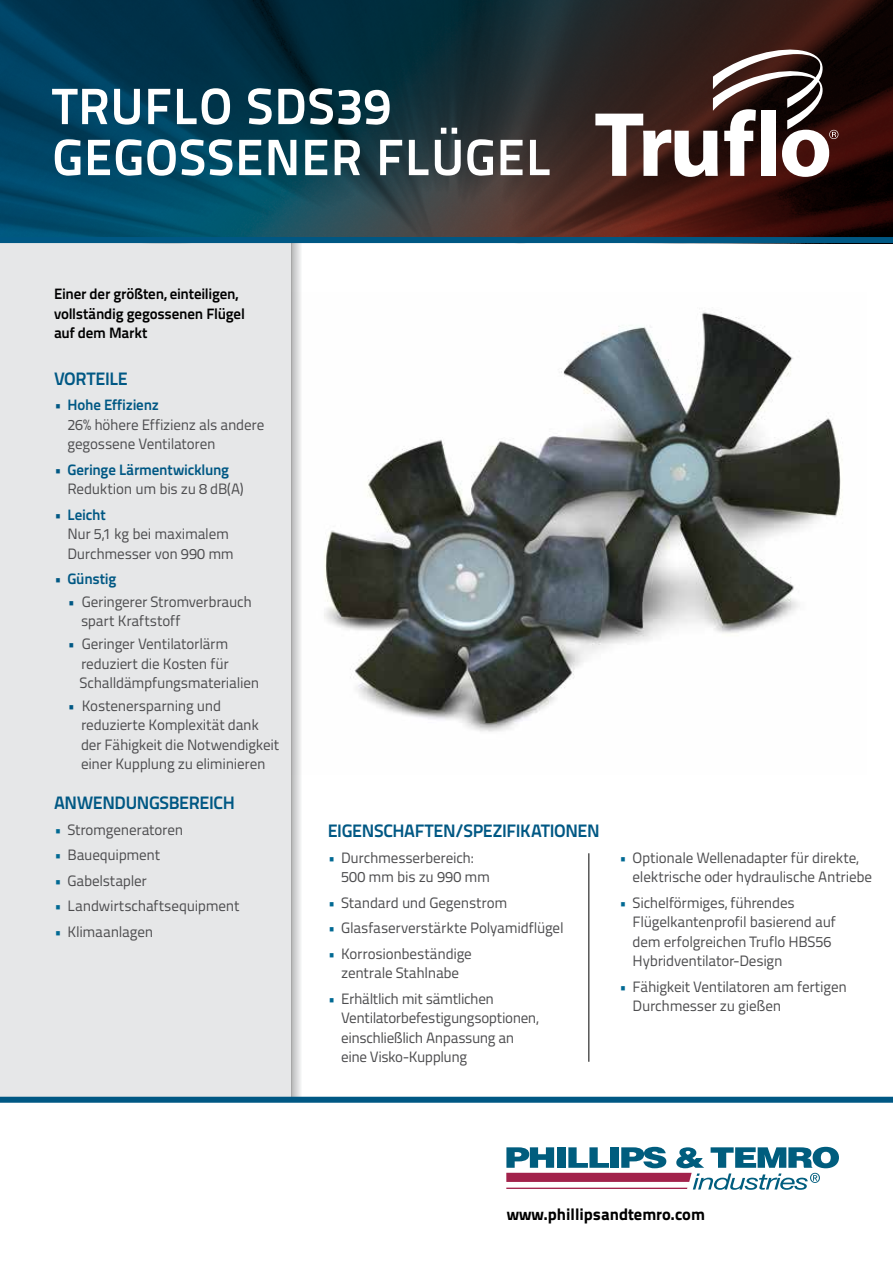
<style>
.page{position:relative;width:893px;height:1263px;background:#fff}
.page>*{position:absolute;margin:0;border:0;box-sizing:border-box;transform-origin:0 0}
.t1{font:700 54px "Titillium Text 22 L";letter-spacing:.02em;color:#fff}
.t2{font:700 51px/51px "Titillium Text 22 L";letter-spacing:.02em;color:#fff}
.t3{font:700 18px "Titillium Text 22 L";letter-spacing:-.025em;color:#005884}
.t4{font:800 16.5px "Titillium Text 22 L";color:#000}
.t5{font:15px/19.5px "Titillium Text 22 L";letter-spacing:-.015em;color:#4d4d4f}
.t6{font:700 15px/19.5px "Titillium Text 22 L";letter-spacing:-.015em;color:#000}
.t7{font:700 15px/19.5px "Titillium Text 22 L";letter-spacing:-.015em;color:#005884}
.s1{color:#005884}
.s2{font-weight:700;color:#005884}
.s3{font-weight:400}
.s4{font-weight:400;color:#4d4d4f}
.s5{color:#006993}
</style>
<div class="page">
<img style="left:324px;top:312px;width:519px;height:420px">
<div style="left:0;top:165px;width:291px;height:935px;background:#e6e7e8"></div>
<svg style="left:291px;top:243px;width:11px;height:854px"></svg>
<img style="left:0;top:0;width:893px;height:237px">
<div style="left:0;top:237px;width:893px;height:6px;background:#005884"></div>
<svg style="left:595px;top:50px;width:243px;height:127px"></svg>
<hr style="left:589px;top:853px;width:1px;height:209px;background:#000">
<div style="left:0;top:1097px;width:893px;height:6px;background:#005884"></div>
<svg style="left:506px;top:1147px;width:333px;height:43px"></svg>
<hr style="left:506px;top:1187px;width:181px;height:2px;background:#a2224b">
<h1 class="t1" style="left:54px;top:34px;width:438px">CAB POWER PLUS</h1>
<h2 class="t2" style="left:52px;top:78px;width:500px">TRUFLO SDS39<br>GEGOSSENER FLÜGEL</h2>
<p class="t6" style="left:54px;top:283px;width:192px">Einer der größten, einteiligen, vollständig gegossenen Flügel auf dem Markt</p>
<p class="t3" style="left:54px;top:364px;width:75px">VORTEILE</p>
<p class="t5" style="left:68px;top:394px;width:198px;text-indent:-14px"><span class="s1">•</span> <span class="s2">Hohe Effizienz<br></span>26% höhere Effizienz als andere gegossene Ventilatoren</p>
<p class="t7" style="left:68px;top:459px;width:178px;text-indent:-14px"><span class="s3">•</span> Geringe Lärmentwicklung<br><span class="s4">Reduktion um bis zu 8 dB(A)</span></p>
<p class="t5" style="left:68px;top:504px;width:168px;text-indent:-14px"><span class="s1">•</span> <span class="s2">Leicht<br></span>Nur 5,1 kg bei maximalem<br>Durchmesser von 990 mm</p>
<p class="t7" style="left:54px;top:568px;width:64px"><span class="s3">•</span> Günstig</p>
<p class="t5" style="left:81px;top:591px;width:172px;text-indent:-14px"><span class="s1">•</span> Geringerer Stromverbrauch spart Kraftstoff</p>
<p class="t5" style="left:80px;top:633px;width:181px;text-indent:-12px"><span class="s1">•</span> Geringer Ventilatorlärm reduziert die Kosten für<br>Schalldämpfungsmaterialien</p>
<p class="t5" style="left:81px;top:695px;width:200px;text-indent:-14px"><span class="s1">•</span> Kostenersparning und reduzierte Komplexität dank der Fähigkeit die Notwendigkeit einer Kupplung zu eliminieren</p>
<p class="t3" style="left:54px;top:789px;width:182px">ANWENDUNGSBEREICH</p>
<p class="t5" style="left:54px;top:819px;width:131px"><span class="s5">•</span> Stromgeneratoren</p>
<p class="t5" style="left:54px;top:844px;width:108px"><span class="s5">•</span> Bauequipment</p>
<p class="t5" style="left:54px;top:870px;width:94px"><span class="s5">•</span> Gabelstapler</p>
<p class="t5" style="left:54px;top:895px;width:187px"><span class="s5">•</span> Landwirtschaftsequipment</p>
<p class="t5" style="left:54px;top:921px;width:101px"><span class="s5">•</span> Klimaanlagen</p>
<p class="t3" style="left:328px;top:817px;width:274px">EIGENSCHAFTEN/SPEZIFIKATIONEN</p>
<p class="t5" style="left:341px;top:847px;width:150px;text-indent:-14px"><span class="s5">•</span> Durchmesserbereich:<br>500 mm bis zu 990 mm</p>
<p class="t5" style="left:328px;top:892px;width:181px"><span class="s5">•</span> Standard und Gegenstrom</p>
<p class="t5" style="left:328px;top:917px;width:237px"><span class="s5">•</span> Glasfaserverstärkte Polyamidflügel</p>
<p class="t5" style="left:328px;top:943px;width:146px;text-align:center"><span class="s5">•</span> Korrosionbeständige zentrale Stahlnabe</p>
<p class="t5" style="left:341px;top:988px;width:199px;text-indent:-14px"><span class="s5">•</span> Erhältlich mit sämtlichen<br>Ventilatorbefestigungsoptionen, einschließlich Anpassung an eine Visko-Kupplung</p>
<p class="t5" style="left:633px;top:847px;width:241px;text-indent:-14px"><span class="s5">•</span> Optionale Wellenadapter für direkte, elektrische oder hydraulische Antriebe</p>
<p class="t5" style="left:633px;top:892px;width:205px;text-indent:-14px"><span class="s5">•</span> Sichelförmiges, führendes<br>Flügelkantenprofil basierend auf dem erfolgreichen Truflo HBS56<br>Hybridventilator-Design</p>
<p class="t5" style="left:633px;top:976px;width:216px;text-indent:-14px"><span class="s5">•</span> Fähigkeit Ventilatoren am fertigen<br>Durchmesser zu gießen</p>
<p class="t4" style="left:507px;top:1201px;width:200px">www.phillipsandtemro.com</p>
</div>
